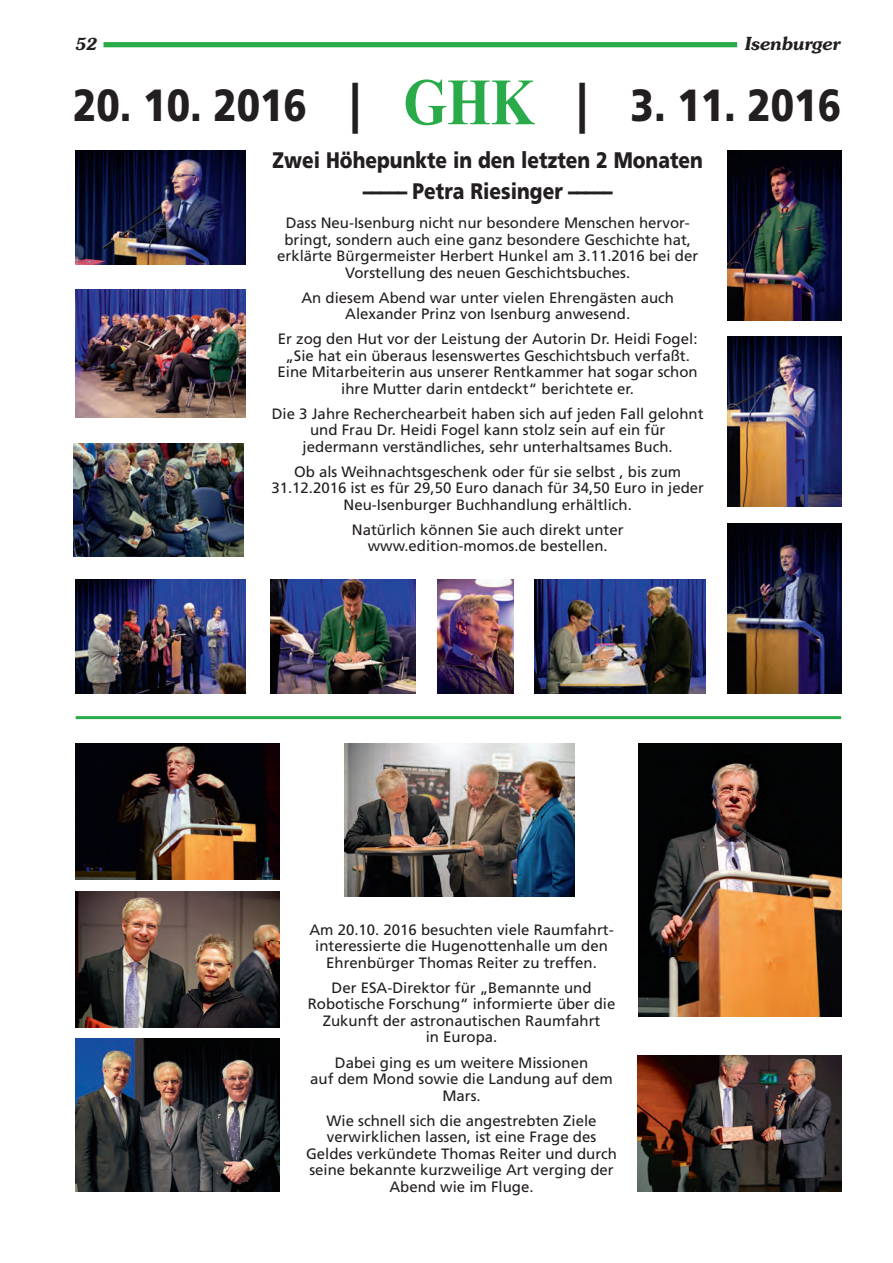
<style>
.page{position:relative;width:893px;height:1263px;background:#fff}
.page>*{position:absolute;margin:0;border:0;box-sizing:border-box;transform-origin:0 0}
.t1{font:900 45px "Frutiger LT Std";color:#231f20;scale:.85 1}
.t2{font:900 22.5px/31.2px "Frutiger LT Std";color:#231f20;text-align:center;scale:.85 1}
.t3{font:italic 600 18px "Souvenir";letter-spacing:-.025em;color:#231f20}
.t4{font:italic 600 16.5px "Souvenir";color:#231f20}
.t5{font:15px/16.5px "Frutiger";color:#231f20;text-align:center}
.s1{font-size:51px}
.s2{font-family:"Times New Roman";font-weight:700;font-size:66px;color:#29ab4a}
</style>
<div class="page">
<div style="left:104px;top:42px;width:633px;height:5px;background:#29ab4a"></div>
<img style="left:76px;top:151px;width:170px;height:113px">
<img style="left:728px;top:151px;width:113px;height:170px">
<img style="left:76px;top:290px;width:170px;height:127px">
<img style="left:76px;top:580px;width:170px;height:113px">
<img style="left:74px;top:443px;width:170px;height:114px">
<img style="left:535px;top:580px;width:170px;height:113px">
<img style="left:728px;top:337px;width:113px;height:170px">
<img style="left:728px;top:523px;width:113px;height:170px">
<img style="left:437px;top:580px;width:76px;height:113px">
<img style="left:638px;top:1056px;width:203px;height:136px">
<img style="left:76px;top:1039px;width:204px;height:153px">
<img style="left:76px;top:891px;width:204px;height:136px">
<img style="left:344px;top:743px;width:230px;height:153px">
<img style="left:76px;top:743px;width:204px;height:136px">
<img style="left:638px;top:743px;width:203px;height:273px">
<img style="left:271px;top:580px;width:145px;height:113px">
<hr style="left:76px;top:716px;width:765px;height:3px;background:#29ab4a">
<p class="t4" style="left:74px;top:34px;width:24px">52</p>
<p class="t3" style="left:744px;top:33px;width:97px">Isenburger</p>
<h1 class="t1" style="left:73px;top:78px;width:905px">20. 10. 2016 <span class="s1">|</span> <span class="s2">GHK</span> <span class="s1">|</span> 3. 11. 2016</h1>
<h2 class="t2" style="left:272px;top:144px;width:508px">Zwei Höhepunkte in den letzten 2 Monaten ––––– Petra Riesinger –––––</h2>
<p class="t5" style="left:277px;top:214px;width:423px">Dass Neu-Isenburg nicht nur besondere Menschen hervor&shy;bringt, sondern auch eine ganz besondere Geschichte hat, erklärte Bürgermeister Herbert Hunkel am 3.11.2016 bei der Vorstellung des neuen Geschichtsbuches.</p>
<p class="t5" style="left:301px;top:289px;width:374px">An diesem Abend war unter vielen Ehrengästen auch<br>Alexander Prinz von Isenburg anwesend.</p>
<p class="t5" style="left:278px;top:330px;width:422px">Er zog den Hut vor der Leistung der Autorin Dr. Heidi Fogel: „Sie hat ein überaus lesenswertes Geschichtsbuch verfaßt.<br>Eine Mitarbeiterin aus unserer Rentkammer hat sogar schon ihre Mutter darin entdeckt“ berichtete er.</p>
<p class="t5" style="left:272px;top:405px;width:433px">Die 3 Jahre Recherchearbeit haben sich auf jeden Fall gelohnt und Frau Dr. Heidi Fogel kann stolz sein auf ein für jedermann verständliches, sehr unterhaltsames Buch.</p>
<p class="t5" style="left:271px;top:463px;width:434px">Ob als Weihnachtsgeschenk oder für sie selbst , bis zum<br>31.12.2016 ist es für 29,50 Euro danach für 34,50 Euro in jeder<br>Neu-Isenburger Buchhandlung erhältlich.</p>
<p class="t5" style="left:352px;top:521px;width:273px">Natürlich können Sie auch direkt unter www.edition-momos.de bestellen.</p>
<p class="t5" style="left:309px;top:921px;width:305px">Am 20.10. 2016 besuchten viele Raumfahrt&shy;interessierte die Hugenottenhalle um den<br>Ehrenbürger Thomas Reiter zu treffen.</p>
<p class="t5" style="left:308px;top:979px;width:309px">Der ESA-Direktor für „Bemannte und<br>Robotische Forschung“ informierte über die<br>Zukunft der astronautischen Raumfahrt<br>in Europa.</p>
<p class="t5" style="left:310px;top:1054px;width:304px">Dabei ging es um weitere Missionen<br>auf dem Mond sowie die Landung auf dem<br>Mars.</p>
<p class="t5" style="left:306px;top:1112px;width:312px">Wie schnell sich die angestrebten Ziele verwirklichen lassen, ist eine Frage des Geldes verkündete Thomas Reiter und durch seine bekannte kurzweilige Art verging der Abend wie im Fluge.</p>
</div>
